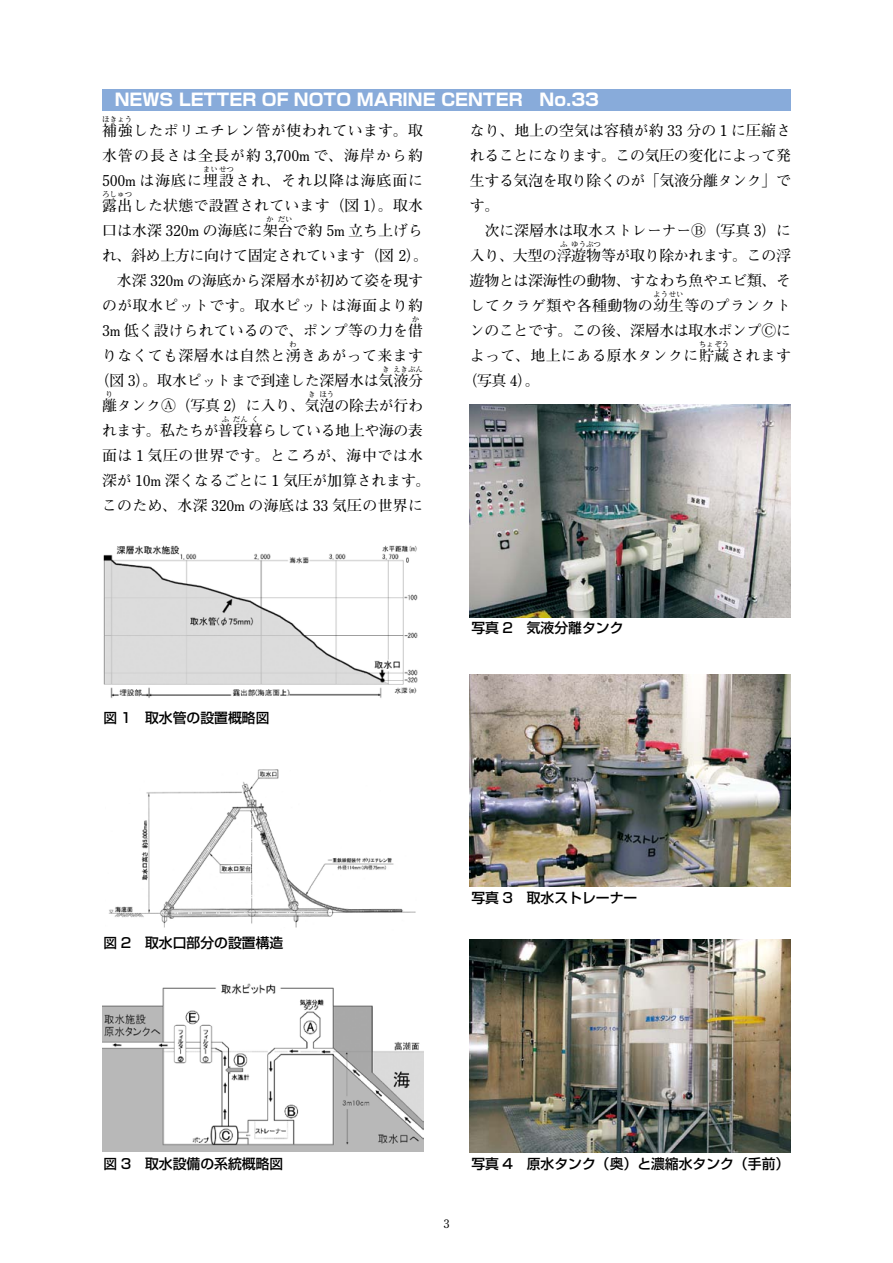
<style>
.page{position:relative;width:893px;height:1263px;background:#fff}
.page>*{position:absolute;margin:0;border:0;box-sizing:border-box;transform-origin:0 0}
.t1{font:700 16.95px "Shin Go Pro";color:#fff}
.t2{font:700 14.85px/25px "Futo Min A101 Pro";letter-spacing:-.01em;color:#000;text-align:justify}
.t3{font:700 14.85px/25px "Futo Min A101 Pro";letter-spacing:.025em;color:#000}
.t4{font:700 14.85px/25px "Futo Min A101 Pro";letter-spacing:.03em;color:#000}
.t5{font:700 14.85px/24.9px "Futo Min A101 Pro";letter-spacing:.065em;color:#000}
.t6{font:700 14.85px "Futo Min A101 Pro";letter-spacing:.02em;color:#000}
.t7{font:500 13.8px "Shin Go Pro";color:#000}
.t8{font:700 11.7px "Futo Min A101 Pro";color:#000}
.t9{font:700 7.5px "Futo Min A101 Pro";color:#000}
</style>
<div class="page">
<div style="left:102px;top:89px;width:689px;height:22px;background:#88abda"></div>
<img style="left:103px;top:545px;width:315px;height:153px">
<img style="left:109px;top:769px;width:307px;height:159px">
<img style="left:102px;top:983px;width:321px;height:168px">
<img style="left:470px;top:405px;width:321px;height:212px">
<img style="left:470px;top:674px;width:321px;height:213px">
<img style="left:470px;top:940px;width:321px;height:212px">
<p class="t1" style="left:115px;top:86px;width:486px">NEWS LETTER OF NOTO MARINE CENTER No.33</p>
<p class="t4" style="left:102px;top:116px;width:323px">補強したポリエチレン管が使われています。取</p>
<p class="t9" style="left:102px;top:114px;width:32px">ほきょう</p>
<p class="t5" style="left:102px;top:142px;width:322px">水管の長さは全長が約 3,700m で、海岸から約<br>500m は海底に埋設され、それ以降は海底面に</p>
<p class="t2" style="left:470px;top:117px;width:323px">なり、地上の空気は容積が約 33 分の 1 に圧縮されることになります。この気圧の変化によって発生する気泡を取り除くのが「気液分離タンク」です。</p>
<p class="t2" style="left:470px;top:217px;width:323px;text-align:right">次に深層水は取水ストレーナーⒷ（写真 3）に入り、大型の浮遊物等が取り除かれます。この浮</p>
<p class="t9" style="left:203px;top:164px;width:33px">まいせつ</p>
<p class="t6" style="left:102px;top:194px;width:322px">露出した状態で設置されています（図 1）。取水</p>
<p class="t9" style="left:102px;top:189px;width:32px">ろしゅつ</p>
<p class="t2" style="left:102px;top:216px;width:323px">口は水深 320m の海底に架台で約 5m 立ち上げら</p>
<p class="t9" style="left:266px;top:214px;width:9px">か</p>
<p class="t9" style="left:278px;top:214px;width:16px">だい</p>
<p class="t2" style="left:102px;top:241px;width:328px">れ、斜め上方に向けて固定されています（図 2）。</p>
<p class="t2" style="left:117px;top:266px;width:308px">水深 320m の海底から深層水が初めて姿を現す</p>
<p class="t4" style="left:102px;top:291px;width:322px">のが取水ピットです。取水ピットは海面より約</p>
<p class="t2" style="left:102px;top:316px;width:323px">3m 低く設けられているので、ポンプ等の力を借</p>
<p class="t9" style="left:560px;top:239px;width:9px">ふ</p>
<p class="t9" style="left:571px;top:239px;width:31px">ゆうぶつ</p>
<p class="t3" style="left:470px;top:266px;width:323px">遊物とは深海性の動物、すなわち魚やエビ類、そしてクラゲ類や各種動物の幼生等のプランクト</p>
<p class="t9" style="left:653px;top:289px;width:32px">ようせい</p>
<p class="t4" style="left:470px;top:316px;width:323px">ンのことです。この後、深層水は取水ポンプⒸによって、地上にある原水タンクに貯蔵されます</p>
<p class="t9" style="left:412px;top:314px;width:9px">か</p>
<p class="t4" style="left:102px;top:341px;width:323px">りなくても深層水は自然と湧きあがって来ます</p>
<p class="t9" style="left:699px;top:339px;width:32px">ちょぞう</p>
<p class="t9" style="left:289px;top:339px;width:9px">わ</p>
<p class="t2" style="left:95px;top:366px;width:330px">（図 3）。取水ピットまで到達した深層水は気液分</p>
<p class="t9" style="left:382px;top:364px;width:9px">き</p>
<p class="t9" style="left:393px;top:364px;width:31px">えきぶん</p>
<p class="t2" style="left:102px;top:391px;width:323px">離タンクⒶ（写真 2）に入り、気泡の除去が行わ</p>
<p class="t2" style="left:462px;top:366px;width:79px">（写真 4）。</p>
<p class="t9" style="left:106px;top:389px;width:9px">り</p>
<p class="t9" style="left:308px;top:389px;width:9px">き</p>
<p class="t9" style="left:319px;top:389px;width:16px">ほう</p>
<p class="t2" style="left:102px;top:416px;width:323px">れます。私たちが普段暮らしている地上や海の表</p>
<p class="t9" style="left:222px;top:414px;width:9px">ふ</p>
<p class="t9" style="left:233px;top:414px;width:16px">だん</p>
<p class="t9" style="left:251px;top:414px;width:9px">く</p>
<p class="t3" style="left:102px;top:441px;width:330px">面は 1 気圧の世界です。ところが、海中では水深が 10m 深くなるごとに 1 気圧が加算されます。このため、水深 320m の海底は 33 気圧の世界に</p>
<p class="t7" style="left:104px;top:707px;width:167px">図 1　取水管の設置概略図</p>
<p class="t7" style="left:104px;top:931px;width:181px">図 2　取水口部分の設置構造</p>
<p class="t7" style="left:104px;top:1152px;width:181px">図 3　取水設備の系統概略図</p>
<p class="t7" style="left:471px;top:617px;width:154px">写真 2　気液分離タンク</p>
<p class="t7" style="left:471px;top:886px;width:167px">写真 3　取水ストレーナー</p>
<p class="t8" style="left:443px;top:1214px;width:8px">3</p>
<p class="t7" style="left:471px;top:1152px;width:319px">写真 4　原水タンク（奥）と濃縮水タンク（手前）</p>
</div>
